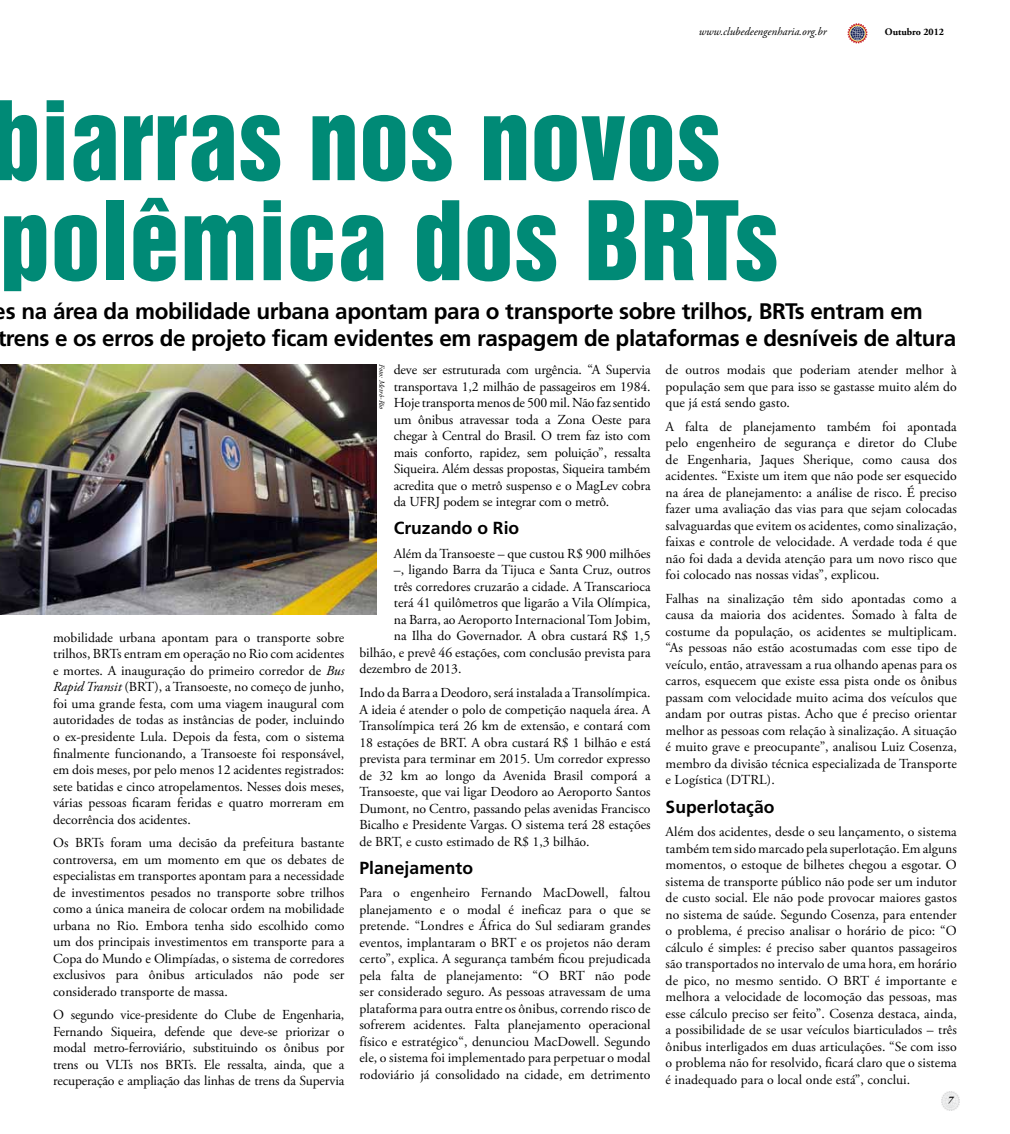
<style>
.page{position:relative;width:1010px;height:1134px;background:#fff}
.page>*{position:absolute;margin:0;border:0;box-sizing:border-box;transform-origin:0 0}
.t1{font:100px/100px "Helvetica Inserat LT Std";letter-spacing:.005em;color:#008a76}
.t2{font:700 22.5px/27px "Frutiger";letter-spacing:-.015em;color:#000}
.t3{font:700 17.5px "Frutiger";letter-spacing:.005em;color:#000}
.t4{font:13.75px/16.5px "Adobe Garamond Pro";color:#000;text-align:justify}
.t5{font:italic 11.25px "Adobe Garamond Pro";color:#000}
.t6{font:700 10px "Adobe Garamond Pro";color:#000}
.t7{font:italic 700 10px "Adobe Garamond Pro";color:#000}
.t8{font:italic 7.5px "Adobe Garamond Pro";color:#000}
.s1{font-style:italic}
</style>
<div class="page">
<img style="left:942px;top:1091px;width:17px;height:19px">
<svg style="left:847px;top:23px;width:20px;height:20px"></svg>
<img style="left:0;top:364px;width:376px;height:250px">
<p class="t5" style="left:699px;top:24px;width:129px">www.clubedeengenharia.org.br</p>
<p class="t6" style="left:885px;top:26px;width:61px">Outubro 2012</p>
<h1 class="t1" style="left:-9px;top:93px;width:789px">biarras nos novos polêmica dos BRTs</h1>
<h2 class="t2" style="left:-6px;top:297px;width:964px">es na área da mobilidade urbana apontam para o transporte sobre trilhos, BRTs entram em trens e os erros de projeto ficam evidentes em raspagem de plataformas e desníveis de altura</h2>
<p class="t8" style="left:386px;top:364px;width:46px;rotate:90deg">Foto: Metrô-Rio</p>
<p class="t4" style="left:666px;top:362px;width:293px">de outros modais que poderiam atender melhor à população sem que para isso se gastasse muito além do que já está sendo gasto.</p>
<p class="t4" style="left:666px;top:419px;width:293px">A falta de planejamento também foi apontada pelo engenheiro de segurança e diretor do Clube de Engenharia, Jaques Sherique, como causa dos acidentes. “Existe um item que não pode ser esquecido na área de planejamento: a análise de risco. É preciso fazer uma avaliação das vias para que sejam colocadas salvaguardas que evitem os acidentes, como sinalização, faixas e controle de velocidade. A verdade toda é que não foi dada a devida atenção para um novo risco que foi colocado nas nossas vidas”, explicou.</p>
<p class="t4" style="left:666px;top:591px;width:293px">Falhas na sinalização têm sido apontadas como a causa da maioria dos acidentes. Somado à falta de costume da população, os acidentes se multiplicam. “As pessoas não estão acostumadas com esse tipo de veículo, então, atravessam a rua olhando apenas para os carros, esquecem que existe essa pista onde os ônibus passam com velocidade muito acima dos veículos que andam por outras pistas. Acho que é preciso orientar melhor as pessoas com relação à sinalização. A situação é muito grave e preocupante”, analisou Luiz Cosenza, membro da divisão técnica especializada de Transporte e Logística (DTRL).</p>
<p class="t3" style="left:666px;top:796px;width:110px">Superlotação</p>
<p class="t4" style="left:666px;top:824px;width:293px">Além dos acidentes, desde o seu lançamento, o sistema também tem sido marcado pela superlotação. Em alguns momentos, o estoque de bilhetes chegou a esgotar. O sistema de transporte público não pode ser um indutor de custo social. Ele não pode provocar maiores gastos no sistema de saúde. Segundo Cosenza, para entender o problema, é preciso analisar o horário de pico: “O cálculo é simples: é preciso saber quantos passageiros são transportados no intervalo de uma hora, em horário de pico, no mesmo sentido. O BRT é importante e melhora a velocidade de locomoção das pessoas, mas esse cálculo preciso ser feito”. Cosenza destaca, ainda, a possibilidade de se usar veículos biarticulados – três ônibus interligados em duas articulações. “Se com isso o problema não for resolvido, ficará claro que o sistema é inadequado para o local onde está”, conclui.</p>
<p class="t4" style="left:394px;top:362px;width:258px">deve ser estruturada com urgência. “A Supervia transportava 1,2 milhão de passageiros em 1984.<br>Hoje transporta menos de 500 mil. Não faz sentido um ônibus atravessar toda a Zona Oeste para chegar à Central do Brasil. O trem faz isto com mais conforto, rapidez, sem poluição”, ressalta Siqueira. Além dessas propostas, Siqueira também acredita que o metrô suspenso e o MagLev cobra da UFRJ podem se integrar com o metrô.</p>
<p class="t3" style="left:394px;top:518px;width:127px">Cruzando o Rio</p>
<p class="t4" style="left:394px;top:546px;width:258px">Além da Transoeste – que custou R$ 900 milhões</p>
<p class="t4" style="left:394px;top:562px;width:258px">–, ligando Barra da Tijuca e Santa Cruz, outros</p>
<p class="t4" style="left:394px;top:579px;width:258px">três corredores cruzarão a cidade. A Transcarioca</p>
<p class="t4" style="left:394px;top:595px;width:258px">terá 41 quilômetros que ligarão a Vila Olímpica,</p>
<p class="t4" style="left:394px;top:612px;width:258px">na Barra, ao Aeroporto Internacional Tom Jobim,</p>
<p class="t4" style="left:394px;top:628px;width:258px">na Ilha do Governador. A obra custará R$ 1,5</p>
<p class="t4" style="left:359px;top:645px;width:293px">bilhão, e prevê 46 estações, com conclusão prevista para</p>
<p class="t4" style="left:359px;top:661px;width:104px">dezembro de 2013.</p>
<p class="t4" style="left:359px;top:685px;width:293px">Indo da Barra a Deodoro, será instalada a Transolímpica.<br>A ideia é atender o polo de competição naquela área. A Transolímpica terá 26 km de extensão, e contará com 18 estações de BRT. A obra custará R$ 1 bilhão e está prevista para terminar em 2015. Um corredor expresso de 32 km ao longo da Avenida Brasil comporá a Transoeste, que vai ligar Deodoro ao Aeroporto Santos Dumont, no Centro, passando pelas avenidas Francisco Bicalho e Presidente Vargas. O sistema terá 28 estações de BRT, e custo estimado de R$ 1,3 bilhão.</p>
<p class="t3" style="left:359px;top:857px;width:115px">Planejamento</p>
<p class="t4" style="left:359px;top:885px;width:293px">Para o engenheiro Fernando MacDowell, faltou planejamento e o modal é ineficaz para o que se pretende. “Londres e África do Sul sediaram grandes eventos, implantaram o BRT e os projetos não deram certo”, explica. A segurança também ficou prejudicada pela falta de planejamento: “O BRT não pode ser considerado seguro. As pessoas atravessam de uma plataforma para outra entre os ônibus, correndo risco de sofrerem acidentes. Falta planejamento operacional físico e estratégico“, denunciou MacDowell. Segundo ele, o sistema foi implementado para perpetuar o modal rodoviário já consolidado na cidade, em detrimento</p>
<p class="t4" style="left:53px;top:630px;width:293px">mobilidade urbana apontam para o transporte sobre trilhos, BRTs entram em operação no Rio com acidentes e mortes. A inauguração do primeiro corredor de <span class="s1">Bus Rapid Transit</span> (BRT), a Transoeste, no começo de junho, foi uma grande festa, com uma viagem inaugural com autoridades de todas as instâncias de poder, incluindo o ex-presidente Lula. Depois da festa, com o sistema finalmente funcionando, a Transoeste foi responsável, em dois meses, por pelo menos 12 acidentes registrados: sete batidas e cinco atropelamentos. Nesses dois meses, várias pessoas ficaram feridas e quatro morreram em decorrência dos acidentes.</p>
<p class="t4" style="left:53px;top:835px;width:293px">Os BRTs foram uma decisão da prefeitura bastante controversa, em um momento em que os debates de especialistas em transportes apontam para a necessidade de investimentos pesados no transporte sobre trilhos como a única maneira de colocar ordem na mobilidade urbana no Rio. Embora tenha sido escolhido como um dos principais investimentos em transporte para a Copa do Mundo e Olimpíadas, o sistema de corredores exclusivos para ônibus articulados não pode ser considerado transporte de massa.</p>
<p class="t4" style="left:53px;top:1007px;width:293px">O segundo vice-presidente do Clube de Engenharia, Fernando Siqueira, defende que deve-se priorizar o modal metro-ferroviário, substituindo os ônibus por trens ou VLTs nos BRTs. Ele ressalta, ainda, que a recuperação e ampliação das linhas de trens da Supervia</p>
<p class="t7" style="left:948px;top:1094px;width:7px">7</p>
</div>
